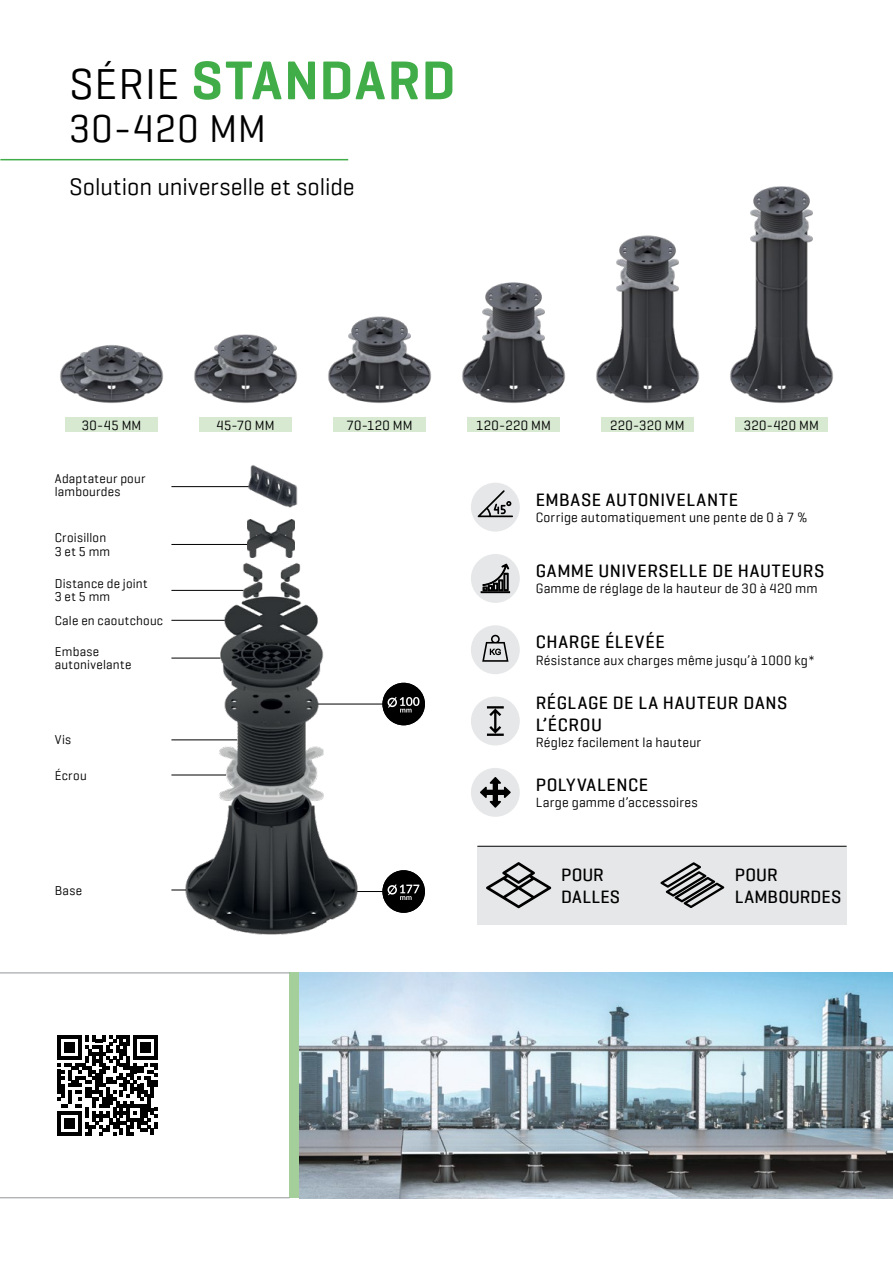
<style>
.page{position:relative;width:893px;height:1263px;background:#fff}
.page>*{position:absolute;margin:0;border:0;box-sizing:border-box;transform-origin:0 0}
.t1{font:600 55.5px "Geogrotesque W02";letter-spacing:.025em;color:#41ad49}
.t2{font:39px "Geogrotesque W02";letter-spacing:.025em;color:#000}
.t3{font:24px "Geogrotesque W02";letter-spacing:-.005em;color:#000}
.t4{font:500 18px/21.6px "Geogrotesque W02";letter-spacing:.03em;color:#000}
.t5{font:500 18px/21.6px "Geogrotesque W02";color:#000}
.t6{font:13.5px "Geogrotesque W02";letter-spacing:.015em;color:#000}
.t7{font:12.9px/13.5px "Geogrotesque W02";letter-spacing:.015em;color:#000}
.s1{font-weight:400;font-size:43.5px;color:#000}
</style>
<div class="page">
<div style="left:477px;top:846px;width:370px;height:78px;background:#e6e7e8"></div>
<hr style="left:477px;top:846px;width:370px;height:1px;background:#000">
<hr style="left:0;top:159px;width:348px;height:1px;background:#41ad49">
<img style="left:299px;top:972px;width:594px;height:226px">
<div style="left:290px;top:972px;width:9px;height:226px;background:#a4ce9a"></div>
<hr style="left:0;top:972px;width:290px;height:1px;background:#939598">
<hr style="left:0;top:1197px;width:290px;height:1px;background:#939598">
<img style="left:60px;top:186px;width:774px;height:217px">
<div style="left:471px;top:625px;width:49px;height:49px;background:#e6e7e8;border-radius:50%"></div>
<svg style="left:482px;top:635px;width:26px;height:27px"></svg>
<div style="left:471px;top:483px;width:49px;height:49px;background:#e6e7e8;border-radius:50%"></div>
<svg style="left:478px;top:490px;width:35px;height:27px"></svg>
<div style="left:471px;top:554px;width:49px;height:49px;background:#e6e7e8;border-radius:50%"></div>
<svg style="left:481px;top:564px;width:29px;height:29px"></svg>
<div style="left:504px;top:573px;width:4px;height:18px;border:1px solid #000"></div>
<div style="left:471px;top:697px;width:49px;height:48px;background:#e6e7e8;border-radius:50%"></div>
<svg style="left:487px;top:706px;width:17px;height:30px"></svg>
<div style="left:471px;top:768px;width:49px;height:49px;background:#e6e7e8;border-radius:50%"></div>
<svg style="left:480px;top:777px;width:31px;height:31px"></svg>
<svg style="left:486px;top:862px;width:65px;height:46px"></svg>
<svg style="left:660px;top:862px;width:64px;height:46px"></svg>
<hr style="left:171px;top:544px;width:77px;height:1px;background:#000">
<hr style="left:171px;top:486px;width:78px;height:1px;background:#000">
<div style="left:735px;top:418px;width:93px;height:14px;background:#d8e9d2"></div>
<div style="left:601px;top:418px;width:93px;height:14px;background:#d8e9d2"></div>
<div style="left:467px;top:418px;width:93px;height:14px;background:#d8e9d2"></div>
<div style="left:333px;top:418px;width:93px;height:14px;background:#d8e9d2"></div>
<div style="left:199px;top:418px;width:93px;height:14px;background:#d8e9d2"></div>
<div style="left:65px;top:418px;width:93px;height:14px;background:#d8e9d2"></div>
<img style="left:171px;top:562px;width:224px;height:373px">
<img style="left:248px;top:520px;width:46px;height:38px">
<img style="left:248px;top:465px;width:49px;height:42px">
<div style="left:382px;top:683px;width:43px;height:42px;background:#000;border-radius:50%"></div>
<svg style="left:388px;top:697px;width:31px;height:15px"></svg>
<div style="left:382px;top:870px;width:43px;height:43px;background:#000;border-radius:50%"></div>
<svg style="left:356px;top:884px;width:63px;height:16px"></svg>
<svg style="left:58px;top:1035px;width:100px;height:100px"></svg>
<h1 class="t1" style="left:69px;top:49px;width:388px"><span class="s1">SÉRIE</span> STANDARD</h1>
<h2 class="t2" style="left:69px;top:107px;width:198px">30-420 MM</h2>
<h3 class="t3" style="left:69px;top:173px;width:287px">Solution universelle et solide</h3>
<p class="t6" style="left:82px;top:418px;width:61px">30-45 MM</p>
<p class="t6" style="left:216px;top:418px;width:60px">45-70 MM</p>
<p class="t6" style="left:346px;top:418px;width:68px">70-120 MM</p>
<p class="t6" style="left:476px;top:418px;width:76px">120-220 MM</p>
<p class="t6" style="left:610px;top:418px;width:76px">220-320 MM</p>
<p class="t6" style="left:744px;top:418px;width:76px">320-420 MM</p>
<p class="t7" style="left:55px;top:472px;width:92px">Adaptateur pour lambourdes</p>
<p class="t7" style="left:55px;top:531px;width:57px">Croisillon<br>3 et 5 mm</p>
<p class="t7" style="left:55px;top:576px;width:94px">Distance de joint<br>3 et 5 mm</p>
<p class="t7" style="left:55px;top:614px;width:110px">Cale en caoutchouc</p>
<p class="t7" style="left:55px;top:645px;width:78px">Embase autonivelante</p>
<p class="t7" style="left:55px;top:733px;width:18px">Vis</p>
<p class="t7" style="left:55px;top:769px;width:34px">Écrou</p>
<p class="t7" style="left:55px;top:884px;width:29px">Base</p>
<h3 class="t4" style="left:536px;top:489px;width:204px">EMBASE AUTONIVELANTE</h3>
<p class="t6" style="left:536px;top:510px;width:273px">Corrige automatiquement une pente de 0 à 7 %</p>
<h3 class="t4" style="left:536px;top:560px;width:290px">GAMME UNIVERSELLE DE HAUTEURS</h3>
<p class="t6" style="left:536px;top:581px;width:283px">Gamme de réglage de la hauteur de 30 à 420 mm</p>
<h3 class="t4" style="left:536px;top:632px;width:131px">CHARGE ÉLEVÉE</h3>
<p class="t6" style="left:536px;top:652px;width:281px">Résistance aux charges même jusqu’à 1000 kg*</p>
<h3 class="t4" style="left:536px;top:692px;width:253px">RÉGLAGE DE LA HAUTEUR DANS<br>L’ÉCROU</h3>
<p class="t6" style="left:536px;top:735px;width:167px">Réglez facilement la hauteur</p>
<h3 class="t4" style="left:536px;top:774px;width:114px">POLYVALENCE</h3>
<p class="t6" style="left:536px;top:795px;width:164px">Large gamme d’accessoires</p>
<h3 class="t4" style="left:561px;top:864px;width:60px">POUR<br>DALLES</h3>
<h3 class="t5" style="left:735px;top:864px;width:108px">POUR<br>LAMBOURDES</h3>
</div>
